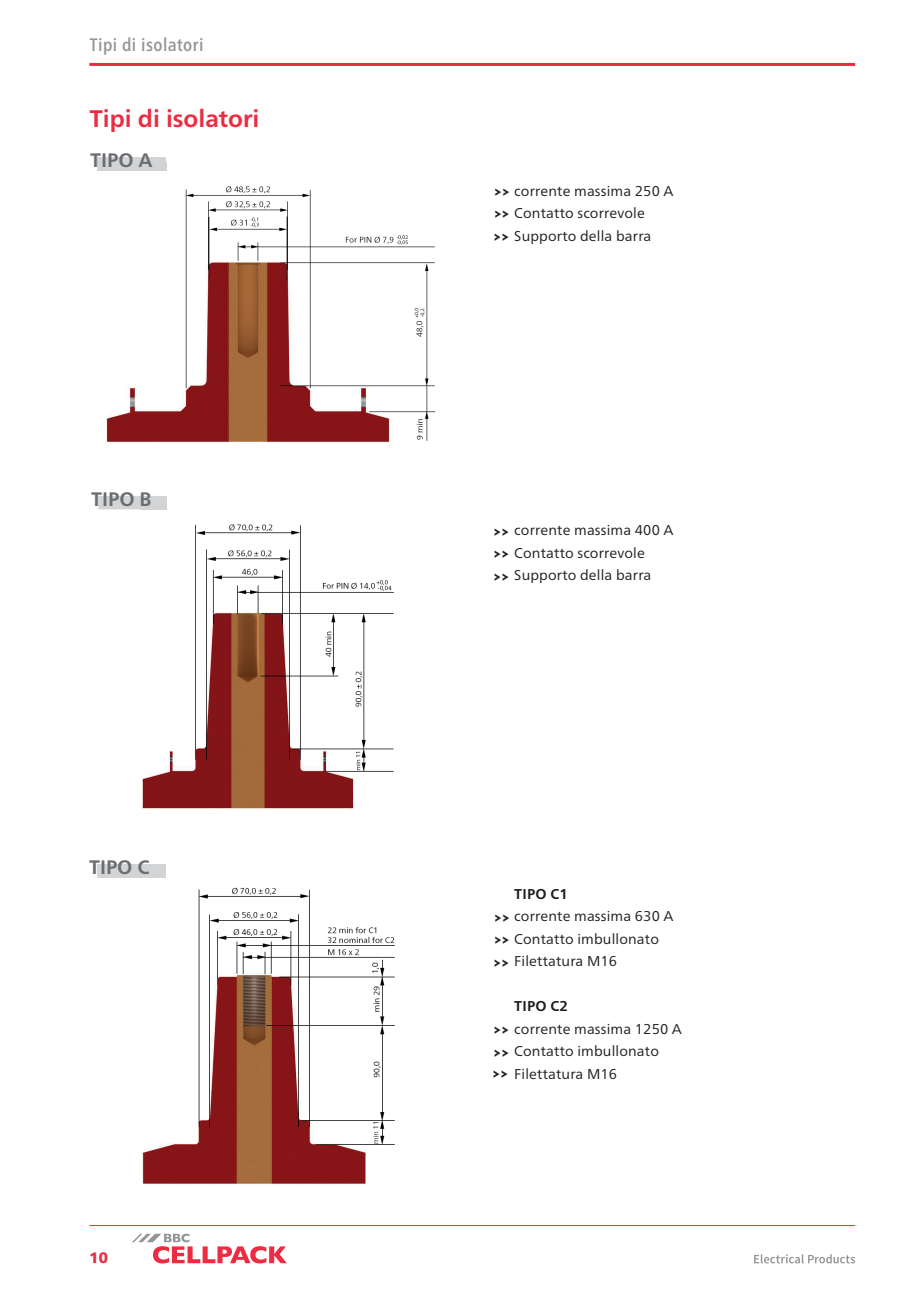
<style>
.page{position:relative;width:919px;height:1289px;background:#fff}
.page>*{position:absolute;margin:0;border:0;box-sizing:border-box;transform-origin:0 0}
.t1{font:700 24px "Frutiger Neue LTW1 G";color:#ed2c42}
.t2{font:700 19.5px "Frutiger Neue LTW1 G";color:#6c6d70}
.t3{font:18px/22.5px "Bahnschrift";color:#231f20;text-align:justify}
.t4{font:500 condensed 18px "Frutiger Neue LTW1 G";letter-spacing:.025em;color:#939598}
.t5{font:900 15px "Frutiger Neue LTW1 G";color:#ed2c42}
.t6{font:14.25px/22.5px "Frutiger Neue LTW1 G";letter-spacing:.01em;color:#231f20}
.t7{font:700 14.25px "Frutiger Neue LTW1 G";letter-spacing:.01em;color:#231f20}
</style>
<div class="page">
<img style="left:97px;top:162px;width:339px;height:281px">
<img style="left:140px;top:509px;width:254px;height:301px">
<img style="left:142px;top:887px;width:253px;height:297px">
<svg style="left:132px;top:1233px;width:155px;height:30px"></svg>
<svg style="left:754px;top:1254px;width:101px;height:9px"></svg>
<hr style="left:89px;top:1225px;width:766px;height:1px;background:#ed2c42">
<hr style="left:89px;top:63px;width:766px;height:3px;background:#ed2c42">
<div style="left:97px;top:156px;width:69px;height:6px;background:#d3d4d6"></div>
<img style="left:97px;top:162px;width:69px;height:8px">
<svg style="left:98px;top:496px;width:69px;height:13px"></svg>
<img style="left:140px;top:505px;width:27px;height:4px">
<div style="left:97px;top:864px;width:68px;height:13px;background:#d3d4d6"></div>
<p class="t4" style="left:89px;top:32px;width:116px">Tipi di isolatori</p>
<h1 class="t1" style="left:89px;top:101px;width:171px">Tipi di isolatori</h1>
<h2 class="t2" style="left:90px;top:146px;width:64px">TIPO A</h2>
<h2 class="t2" style="left:91px;top:485px;width:62px">TIPO B</h2>
<h2 class="t2" style="left:89px;top:853px;width:62px">TIPO C</h2>
<p class="t5" style="left:89px;top:1246px;width:20px">10</p>
<p class="t6" style="left:514px;top:179px;width:161px">corrente massima 250 A<br>Contatto scorrevole<br>Supporto della barra</p>
<p class="t3" style="left:493px;top:179px;width:18px">&gt;&gt; &gt;&gt; &gt;&gt;</p>
<p class="t6" style="left:514px;top:518px;width:161px">corrente massima 400 A<br>Contatto scorrevole<br>Supporto della barra</p>
<p class="t3" style="left:493px;top:518px;width:17px">&gt;&gt; &gt;&gt; &gt;&gt;</p>
<p class="t7" style="left:514px;top:883px;width:55px">TIPO C1</p>
<p class="t6" style="left:514px;top:904px;width:161px">corrente massima 630 A<br>Contatto imbullonato<br>Filettatura M16</p>
<p class="t7" style="left:514px;top:996px;width:55px">TIPO C2</p>
<p class="t6" style="left:514px;top:1016px;width:169px">corrente massima 1250 A<br>Contatto imbullonato<br>Filettatura M16</p>
<p class="t3" style="left:493px;top:904px;width:18px">&gt;&gt; &gt;&gt; &gt;&gt;</p>
<p class="t3" style="left:492px;top:1017px;width:18px">&gt;&gt; &gt;&gt; &gt;&gt;</p>
</div>
